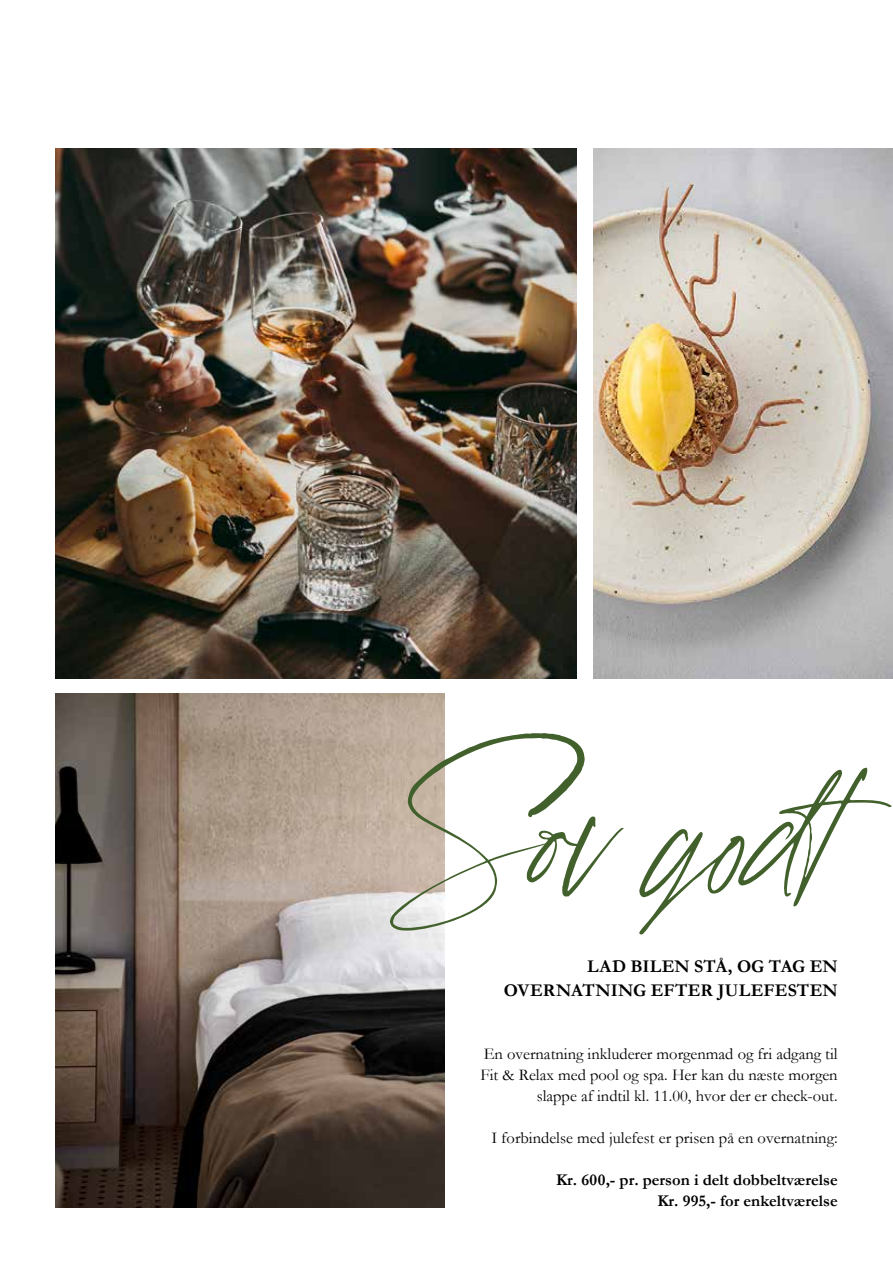
<style>
.page{position:relative;width:893px;height:1263px;background:#fff}
.page>*{position:absolute;margin:0;border:0;box-sizing:border-box;transform-origin:0 0}
.t1{font:159px "Jouleset Jaques Hand";color:#42602c}
.t2{font:700 18px/24px "Garamond";letter-spacing:.005em;color:#000;text-align:right}
.t3{font:16.5px/21px "Garamond";color:#000;text-align:right}
.t4{font:700 16.5px/21px "Garamond";color:#000;text-align:right}
</style>
<div class="page">
<img style="left:55px;top:693px;width:390px;height:515px">
<img style="left:593px;top:149px;width:300px;height:529px">
<img style="left:55px;top:149px;width:521px;height:529px">
<h1 class="t1" style="left:399px;top:730px;width:519px">Sov godt</h1>
<p class="t2" style="left:504px;top:954px;width:335px">LAD BILEN STÅ, OG TAG EN<br>OVERNATNING EFTER JULEFESTEN</p>
<p class="t3" style="left:481px;top:1043px;width:359px">En overnatning inkluderer morgenmad og fri adgang til<br>Fit &amp; Relax med pool og spa. Her kan du næste morgen slappe af indtil kl. 11.00, hvor der er check-out.</p>
<p class="t3" style="left:491px;top:1127px;width:348px">I forbindelse med julefest er prisen på en overnatning:</p>
<p class="t4" style="left:556px;top:1169px;width:283px">Kr. 600,- pr. person i delt dobbeltværelse<br>Kr. 995,- for enkeltværelse</p>
</div>
